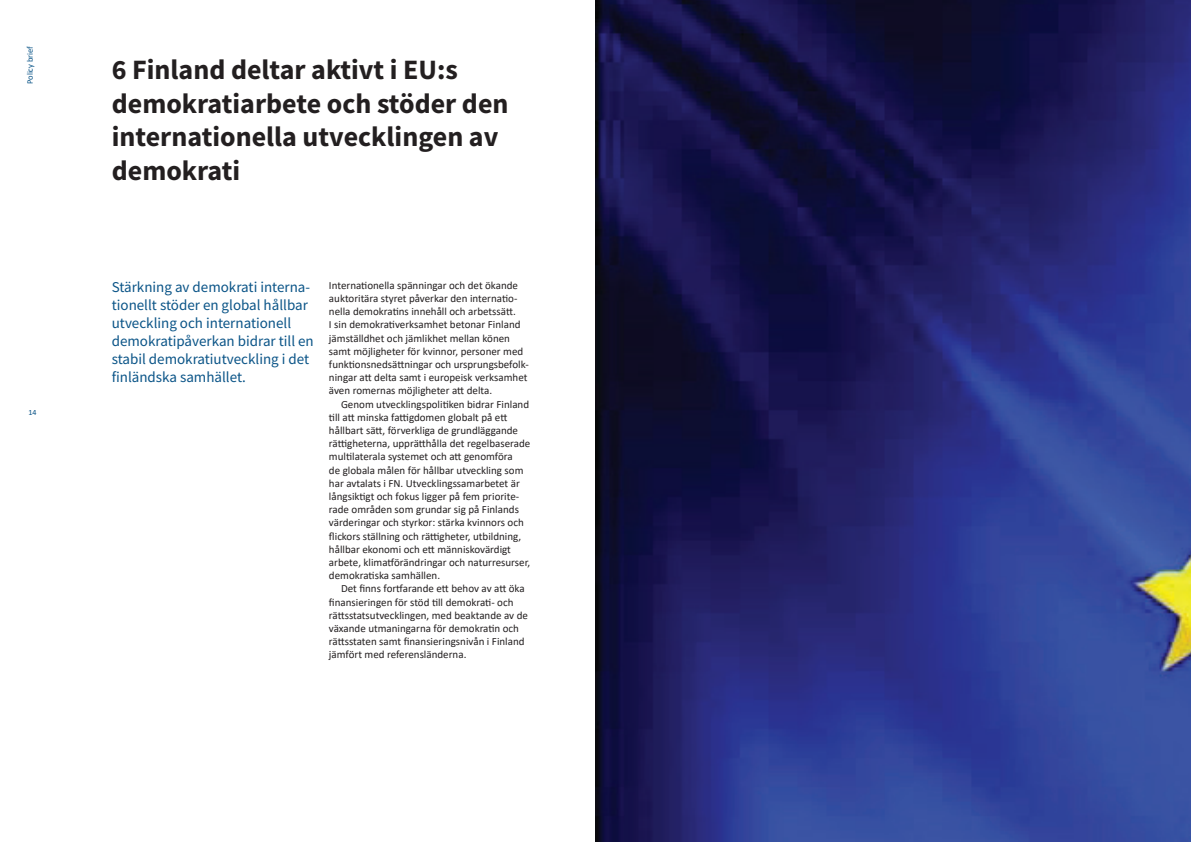
<style>
.page{position:relative;width:1191px;height:842px;background:#fff}
.page>*{position:absolute;margin:0;border:0;box-sizing:border-box;transform-origin:0 0}
.Otsikko_sisäsivut{font:700 28px/33.6px "Source Sans Pro";color:#231f20}
.Ingressi{font:15px/18px "Source Sans Pro";color:#0a5487}
.Leipis_sisennetty{font:11px/13.2px "Calibri";color:#231f20}
.Leipis_1__kappale{font:11px/13.2px "Calibri";color:#231f20}
.t1{font:8.5px "Calibri";color:#0a5487}
.t2{font:8px "Calibri";color:#0a5487}
</style>
<div class="page">
<img style="left:595px;top:0;width:596px;height:842px">
<p class="t1" style="left:24px;top:84px;width:40px;rotate:-90deg">Policy brief</p>
<p class="t2" style="left:28px;top:407px;width:10px">14</p>
<h1 class="Otsikko_sisäsivut" style="left:112px;top:53px;width:398px">6 Finland deltar aktivt i EU:s demokratiarbete och stöder den internationella utvecklingen av demokrati</h1>
<p class="Ingressi" style="left:112px;top:278px;width:203px">Stärkning av demokrati interna&shy;tionellt stöder en global hållbar utveckling och internationell demokratipåverkan bidrar till en stabil demokratiutveckling i det finländska samhället.</p>
<p class="Leipis_1__kappale" style="left:329px;top:278px;width:201px">Internationella spänningar och det ökande auktoritära styret påverkar den internatio&shy;nella demokratins innehåll och arbetssätt.<br>I sin demokrativerksamhet betonar Finland jämställdhet och jämlikhet mellan könen samt möjligheter för kvinnor, personer med funktionsnedsättningar och ursprungsbefolk&shy;ningar att delta samt i europeisk verksamhet även romernas möjligheter att delta.</p>
<p class="Leipis_sisennetty" style="left:329px;top:397px;width:203px;text-indent:12px">Genom utvecklingspolitiken bidrar Finland till att minska fattigdomen globalt på ett hållbart sätt, förverkliga de grundläggande rättigheterna, upprätthålla det regelbaserade multilaterala systemet och att genomföra<br>de globala målen för hållbar utveckling som har avtalats i FN. Utvecklingssamarbetet är långsiktigt och fokus ligger på fem priorite&shy;rade områden som grundar sig på Finlands värderingar och styrkor: stärka kvinnors och flickors ställning och rättigheter, utbildning, hållbar ekonomi och ett människovärdigt arbete, klimatförändringar och naturresurser, demokratiska samhällen.</p>
<p class="Leipis_sisennetty" style="left:329px;top:582px;width:200px;text-indent:12px">Det finns fortfarande ett behov av att öka finansieringen för stöd till demokrati- och rättsstatsutvecklingen, med beaktande av de växande utmaningarna för demokratin och rättsstaten samt finansieringsnivån i Finland jämfört med referensländerna.</p>
</div>
